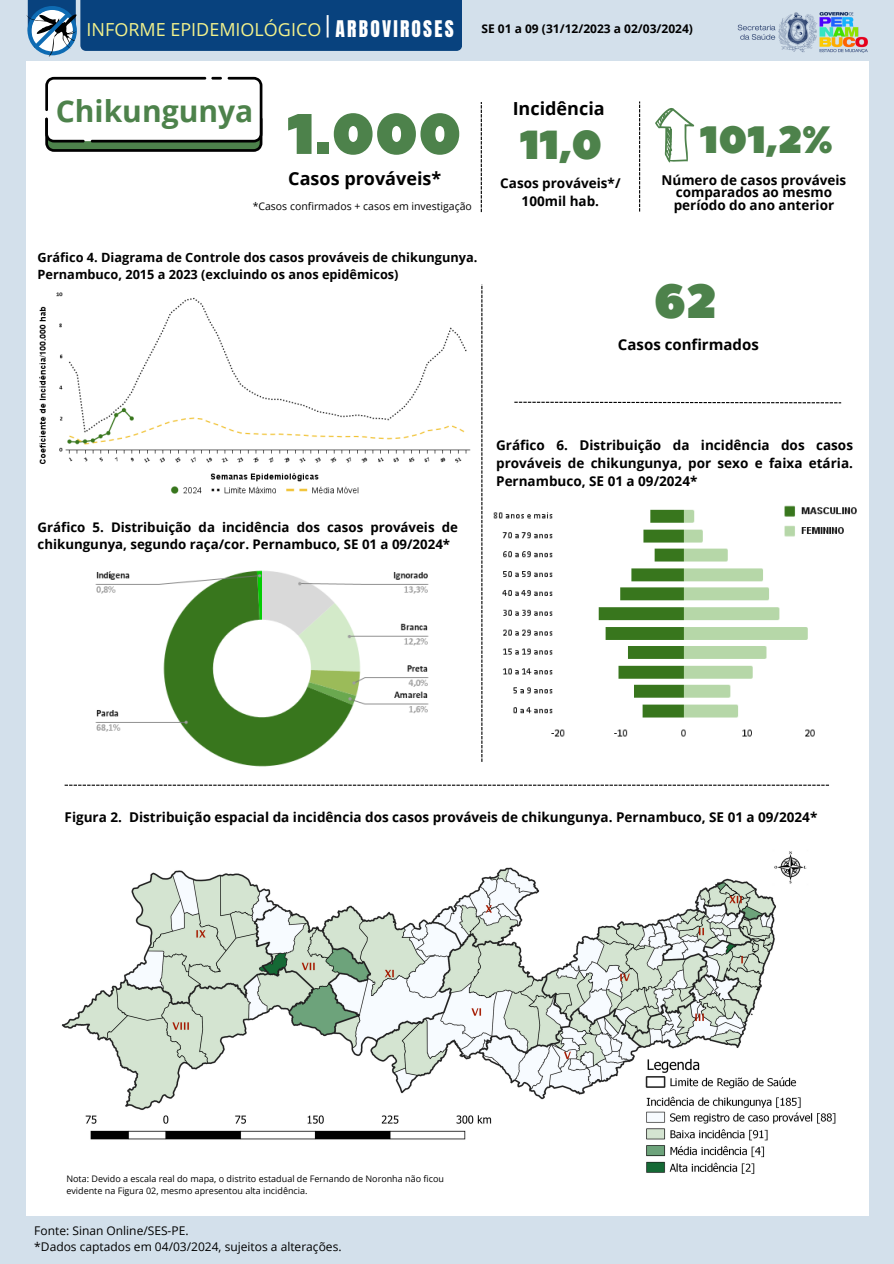
<style>
.page{position:relative;width:894px;height:1264px;background:#fff}
.page>*{position:absolute;margin:0;border:0;box-sizing:border-box;transform-origin:0 0}
.t1{font:57px "Peace Sans";color:#4d824b}
.t2{font:48px "Peace Sans";color:#4d824b}
.t3{font:40.5px "Peace Sans";color:#4d824b}
.t4{font:38.1px "Peace Sans";color:#4d824b}
.t5{font:700 30px "Open Sans";color:#4d824b}
.t6{font:23.85px "Clear Sans";color:#fff}
.t7{font:19.5px "Anton";letter-spacing:.115em;color:#fff}
.t8{font:700 18px "Open Sans";color:#000}
.t9{font:18px "Open Sans";color:#f3f28c}
.t10{font:700 15px "Open Sans";color:#000}
.t11{font:700 13.5px/18px "Open Sans";color:#000;text-align:center}
.t12{font:700 13.2px/17.7px "Open Sans";color:#000}
.t13{font:700 12.75px "Open Sans";color:#000}
.t14{font:12px "Open Sans";color:#000}
.t15{font:700 12px "Open Sans";color:#000}
.t16{font:10.5px "Open Sans";color:#000}
.t17{font:9px/12px "Open Sans";color:#000}
</style>
<div class="page">
<div style="left:0;top:0;width:893px;height:1263px;background:#d3e0eb"></div>
<div style="left:26px;top:61px;width:842px;height:1154px;background:#fff"></div>
<img style="left:737px;top:13px;width:130px;height:39px">
<svg style="left:45px;top:77px;width:217px;height:75px"></svg>
<svg style="left:480px;top:102px;width:1px;height:110px"></svg>
<svg style="left:65px;top:784px;width:763px;height:1px"></svg>
<svg style="left:26px;top:0;width:436px;height:57px;background:#295c8f"></svg>
<svg style="left:655px;top:108px;width:39px;height:54px"></svg>
<svg style="left:639px;top:101px;width:1px;height:110px"></svg>
<svg style="left:514px;top:401px;width:326px;height:2px"></svg>
<svg style="left:481px;top:284px;width:1px;height:478px"></svg>
<img style="left:39px;top:292px;width:432px;height:202px">
<img style="left:493px;top:505px;width:364px;height:232px">
<img style="left:95px;top:570px;width:334px;height:197px">
<img style="left:61px;top:851px;width:775px;height:323px">
<h4 class="t9" style="left:87px;top:17px;width:236px">INFORME EPIDEMIOLÓGICO</h4>
<p class="t6" style="left:322px;top:8px;width:11px">|</p>
<h4 class="t7" style="left:335px;top:15px;width:119px">ARBOVIROSES</h4>
<p class="t15" style="left:481px;top:20px;width:213px">SE 01 a 09 (31/12/2023 a 02/03/2024)</p>
<p class="t5" style="left:56px;top:90px;width:199px">Chikungunya</p>
<h5 class="t8" style="left:512px;top:95px;width:93px">Incidência</h5>
<h2 class="t1" style="left:287px;top:96px;width:176px">1.000</h2>
<h6 class="t8" style="left:288px;top:165px;width:154px">Casos prováveis*</h6>
<h5 class="t4" style="left:699px;top:114px;width:134px">101,2%</h5>
<h6 class="t3" style="left:519px;top:118px;width:84px">11,0</h6>
<p class="t11" style="left:661px;top:173px;width:186px;line-height:12.3px">Número de casos prováveis comparados ao mesmo</p>
<h2 class="t11" style="left:500px;top:173px;width:122px">Casos prováveis*/<br>100mil hab.</h2>
<p class="t16" style="left:252px;top:199px;width:221px">*Casos confirmados + casos em investigação</p>
<p class="t11" style="left:673px;top:195px;width:162px">período do ano anterior</p>
<p class="t13" style="left:38px;top:248px;width:441px">Gráfico 4. Diagrama de Controle dos casos prováveis de chikungunya.</p>
<p class="t13" style="left:38px;top:265px;width:362px">Pernambuco, 2015 a 2023 (excluindo os anos epidêmicos)</p>
<h6 class="t2" style="left:653px;top:269px;width:65px">62</h6>
<p class="t10" style="left:617px;top:334px;width:142px">Casos confirmados</p>
<p class="t12" style="left:38px;top:517px;width:422px">Gráfico 5. Distribuição da incidência dos casos prováveis de chikungunya, segundo raça/cor. Pernambuco, SE 01 a 09/2024*</p>
<p class="t11" style="left:496px;top:436px;width:358px;text-align:justify">Gráfico 6. Distribuição da incidência dos casos prováveis de chikungunya, por sexo e faixa etária.<br>Pernambuco, SE 01 a 09/2024*</p>
<p class="t11" style="left:65px;top:807px;width:754px">Figura 2. Distribuição espacial da incidência dos casos prováveis de chikungunya. Pernambuco, SE 01 a 09/2024*</p>
<h6 class="t17" style="left:66px;top:1172px;width:379px">Nota: Devido a escala real do mapa, o distrito estadual de Fernando de Noronha não ficou evidente na Figura 02, mesmo apresentou alta incidência.</h6>
<p class="t14" style="left:34px;top:1221px;width:156px">Fonte: Sinan Online/SES-PE.</p>
<p class="t14" style="left:34px;top:1237px;width:309px">*Dados captados em 04/03/2024, sujeitos a alterações.</p>
</div>
